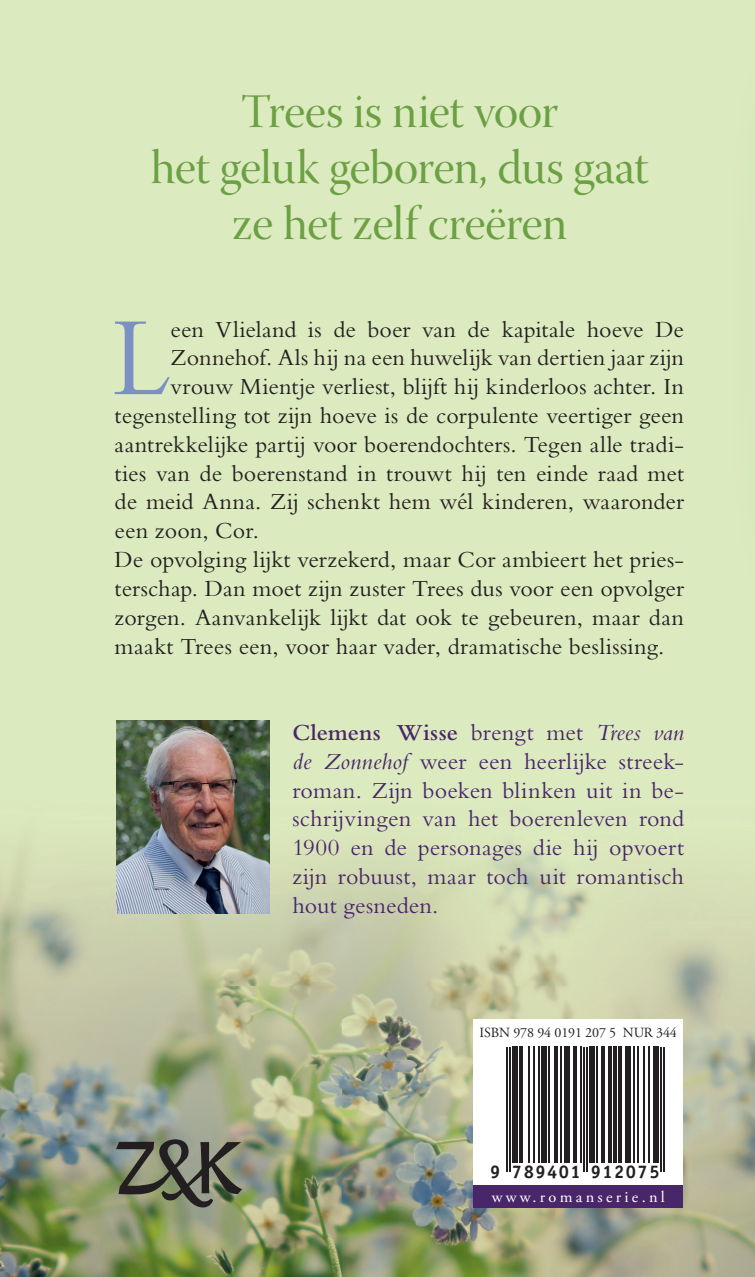
<style>
.page{position:relative;width:755px;height:1277px;background:#fff}
.page>*{position:absolute;margin:0;border:0;box-sizing:border-box;transform-origin:0 0}
.t1{font:116.6px "Bembo";color:#7b91c4;scale:.9 1}
.t2{font:48px/56px "Warnock Pro Disp";letter-spacing:-.01em;color:#6ba043;text-align:center}
.t3{font:24px "Bembo";color:#231f20}
.t4{font:24px/28.8px "Bembo";letter-spacing:.005em;color:#492669;text-align:justify}
.t5{font:700 18.4px "Officina Serif";letter-spacing:.085em;color:#231f20}
.t6{font:16px "Adobe Garamond Pro";letter-spacing:.2em;color:#fff}
.t7{font:14px "Adobe Garamond Pro";letter-spacing:-.01em;color:#231f20}
.s1{font-weight:600}
.s2{font-style:italic}
</style>
<div class="page">
<div style="left:0;top:0;width:755px;height:1276px;background:#dbeabf"></div>
<img style="left:0;top:793px;width:755px;height:483px">
<div style="left:473px;top:1019px;width:210px;height:176px;background:#fff"></div>
<div style="left:473px;top:1184px;width:210px;height:23px;background:#492669"></div>
<img style="left:117px;top:720px;width:153px;height:193px">
<svg style="left:116px;top:1138px;width:126px;height:69px;background:#6c715e"></svg>
<hr style="left:506px;top:1046px;width:2px;height:124px;background:#231f20">
<hr style="left:509px;top:1046px;width:2px;height:124px;background:#231f20">
<div style="left:512px;top:1046px;width:6px;height:116px;background:#231f20"></div>
<hr style="left:519px;top:1046px;width:4px;height:116px;background:#231f20">
<hr style="left:528px;top:1046px;width:1px;height:116px;background:#231f20">
<hr style="left:533px;top:1046px;width:1px;height:116px;background:#231f20">
<hr style="left:538px;top:1046px;width:1px;height:116px;background:#231f20">
<div style="left:541px;top:1046px;width:5px;height:116px;background:#231f20"></div>
<hr style="left:548px;top:1046px;width:1px;height:116px;background:#231f20">
<hr style="left:554px;top:1046px;width:4px;height:116px;background:#231f20">
<hr style="left:560px;top:1046px;width:1px;height:116px;background:#231f20">
<div style="left:565px;top:1046px;width:5px;height:116px;background:#231f20"></div>
<hr style="left:573px;top:1046px;width:3px;height:116px;background:#231f20">
<hr style="left:580px;top:1046px;width:1px;height:116px;background:#231f20">
<hr style="left:583px;top:1046px;width:2px;height:124px;background:#231f20">
<hr style="left:586px;top:1046px;width:2px;height:124px;background:#231f20">
<div style="left:590px;top:1046px;width:5px;height:116px;background:#231f20"></div>
<hr style="left:596px;top:1046px;width:2px;height:116px;background:#231f20">
<hr style="left:601px;top:1046px;width:4px;height:116px;background:#231f20">
<hr style="left:608px;top:1046px;width:4px;height:116px;background:#231f20">
<hr style="left:613px;top:1046px;width:4px;height:116px;background:#231f20">
<hr style="left:618px;top:1046px;width:4px;height:116px;background:#231f20">
<div style="left:625px;top:1046px;width:5px;height:116px;background:#231f20"></div>
<hr style="left:633px;top:1046px;width:2px;height:116px;background:#231f20">
<hr style="left:637px;top:1046px;width:1px;height:116px;background:#231f20">
<hr style="left:643px;top:1046px;width:2px;height:116px;background:#231f20">
<hr style="left:648px;top:1046px;width:2px;height:116px;background:#231f20">
<div style="left:653px;top:1046px;width:5px;height:116px;background:#231f20"></div>
<hr style="left:660px;top:1046px;width:2px;height:124px;background:#231f20">
<hr style="left:663px;top:1046px;width:2px;height:124px;background:#231f20">
<h2 class="t2" style="left:151px;top:89px;width:500px">Trees is niet voor<br>het geluk geboren, dus gaat ze het zelf creëren</h2>
<h1 class="t1" style="left:113px;top:289px;width:66px">L</h1>
<p class="t3" style="left:170px;top:315px;width:515px">een Vlieland is de boer van de kapitale hoeve De</p>
<p class="t3" style="left:170px;top:344px;width:515px">Zonnehof. Als hij na een huwelijk van dertien jaar zijn</p>
<p class="t3" style="left:170px;top:372px;width:515px">vrouw Mientje verliest, blijft hij kinderloos achter. In</p>
<p class="t3" style="left:115px;top:401px;width:571px">tegenstelling tot zijn hoeve is de corpulente veertiger geen</p>
<p class="t3" style="left:115px;top:430px;width:571px">aantrekkelijke partij voor boerendochters. Tegen alle tradi-</p>
<p class="t3" style="left:115px;top:459px;width:571px">ties van de boerenstand in trouwt hij ten einde raad met</p>
<p class="t3" style="left:115px;top:488px;width:571px">de meid Anna. Zij schenkt hem wél kinderen, waaronder</p>
<p class="t3" style="left:115px;top:516px;width:146px">een zoon, Cor.</p>
<p class="t3" style="left:115px;top:545px;width:571px">De opvolging lijkt verzekerd, maar Cor ambieert het pries-</p>
<p class="t3" style="left:115px;top:574px;width:571px">terschap. Dan moet zijn zuster Trees dus voor een opvolger</p>
<p class="t3" style="left:115px;top:603px;width:571px">zorgen. Aanvankelijk lijkt dat ook te gebeuren, maar dan</p>
<p class="t3" style="left:115px;top:632px;width:551px">maakt Trees een, voor haar vader, dramatische beslissing.</p>
<p class="t4" style="left:292px;top:717px;width:393px"><span class="s1">Clemens Wisse</span> brengt met <span class="s2">Trees van de Zonnehof</span> weer een heerlijke streek&shy;roman. Zijn boeken blinken uit in be&shy;schrijvingen van het boerenleven rond 1900 en de personages die hij opvoert zijn robuust, maar toch uit romantisch hout gesneden.</p>
<p class="t7" style="left:479px;top:1023px;width:199px">ISBN 978 94 0191 207 5 NUR 344</p>
<p class="t5" style="left:490px;top:1159px;width:171px">9 789401 912075</p>
<p class="t6" style="left:492px;top:1186px;width:175px">www.romanserie.nl</p>
</div>
